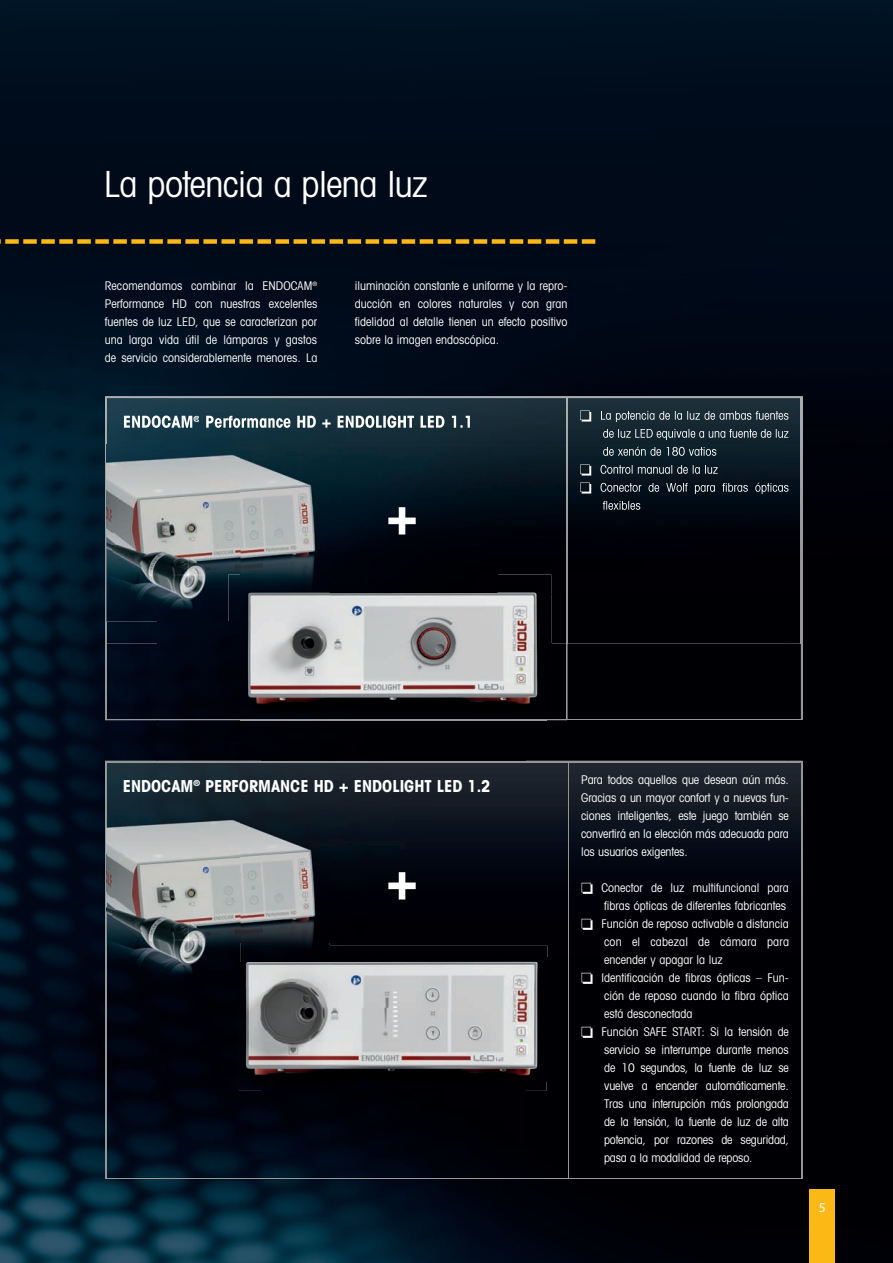
<style>
.page{position:relative;width:893px;height:1263px;background:#fff}
.page>*{position:absolute;margin:0;border:0;box-sizing:border-box;transform-origin:0 0}
.t1{font:700 condensed 54px "Avant Garde";color:#fff}
.t2{font:condensed 36px "Avant Garde";letter-spacing:-.015em;color:#fff}
.t3{font:700 condensed 16.5px "Avant Garde";color:#fff}
.t4{font:13.5px "Myriad Pro";color:#fff}
.t5{font:condensed 12px/18px "Avant Garde";color:#fff;text-align:justify}
</style>
<div class="page">
<img style="left:0;top:0;width:735px;height:368px">
<img style="left:735px;top:0;width:158px;height:420px">
<img style="left:0;top:368px;width:157px;height:895px">
<img style="left:157px;top:368px;width:579px;height:28px">
<div style="left:789px;top:420px;width:104px;height:843px;background:#000004"></div>
<div style="left:157px;top:643px;width:105px;height:118px;background:#00040f"></div>
<div style="left:526px;top:643px;width:263px;height:118px;background:#000004"></div>
<div style="left:262px;top:720px;width:264px;height:41px;background:#000004"></div>
<img style="left:157px;top:1008px;width:105px;height:255px">
<div style="left:526px;top:1008px;width:263px;height:255px;background:#000004"></div>
<img style="left:262px;top:1091px;width:264px;height:172px">
<svg style="left:0;top:239px;width:595px;height:5px;background:#aa7f15"></svg>
<div style="left:809px;top:1189px;width:26px;height:74px;background:#fcb814"></div>
<hr style="left:567px;top:398px;width:1px;height:321px;background:#939598">
<hr style="left:105px;top:719px;width:462px;height:1px;background:#939598">
<hr style="left:105px;top:398px;width:2px;height:321px;background:#939598">
<hr style="left:801px;top:398px;width:1px;height:321px;background:#939598">
<hr style="left:567px;top:719px;width:235px;height:1px;background:#939598">
<img style="left:107px;top:762px;width:694px;height:47px">
<img style="left:330px;top:809px;width:471px;height:149px">
<img style="left:107px;top:809px;width:134px;height:199px">
<div style="left:547px;top:958px;width:254px;height:50px;background:#000004"></div>
<svg style="left:105px;top:396px;width:697px;height:247px;background:#121e27"></svg>
<img style="left:600px;top:483px;width:189px;height:11px">
<img style="left:603px;top:501px;width:37px;height:9px">
<img style="left:241px;top:717px;width:305px;height:2px">
<img style="left:229px;top:622px;width:12px;height:95px">
<img style="left:241px;top:643px;width:310px;height:74px">
<div style="left:330px;top:574px;width:167px;height:19px;background:#000105"></div>
<img style="left:497px;top:574px;width:54px;height:69px">
<img style="left:241px;top:593px;width:305px;height:50px">
<div style="left:239px;top:1008px;width:307px;height:83px;background:#000005"></div>
<img style="left:546px;top:977px;width:1px;height:104px">
<img style="left:330px;top:946px;width:217px;height:31px">
<img style="left:241px;top:963px;width:305px;height:118px">
<hr style="left:568px;top:762px;width:1px;height:416px;background:#939598">
<hr style="left:105px;top:1178px;width:463px;height:1px;background:#939598">
<hr style="left:105px;top:761px;width:463px;height:1px;background:#939598">
<hr style="left:105px;top:762px;width:2px;height:416px;background:#939598">
<hr style="left:568px;top:761px;width:234px;height:1px;background:#939598">
<hr style="left:801px;top:762px;width:1px;height:416px;background:#939598">
<hr style="left:568px;top:1178px;width:234px;height:1px;background:#939598">
<img style="left:107px;top:444px;width:133px;height:178px">
<img style="left:240px;top:444px;width:90px;height:130px">
<img style="left:229px;top:574px;width:101px;height:48px">
<img style="left:241px;top:593px;width:89px;height:29px">
<img style="left:240px;top:809px;width:90px;height:154px">
<img style="left:239px;top:963px;width:2px;height:23px">
<img style="left:241px;top:946px;width:89px;height:40px">
<img style="left:106px;top:809px;width:1px;height:177px">
<h2 class="t2" style="left:104px;top:161px;width:326px">La potencia a plena luz</h2>
<p class="t5" style="left:105px;top:276px;width:214px">Recomendamos combinar la ENDOCAM<sup>® </sup>Performance HD con nuestras excelentes fuentes de luz LED, que se caracterizan por una larga vida útil de lámparas y gastos de servicio considerablemente menores. La</p>
<p class="t5" style="left:355px;top:276px;width:214px">iluminación constante e uniforme y la repro&shy;ducción en colores naturales y con gran fidelidad al detalle tienen un efecto positivo sobre la imagen endoscópica.</p>
<h1 class="t1" style="left:386px;top:480px;width:34px">+</h1>
<h3 class="t3" style="left:123px;top:775px;width:369px">ENDOCAM<sup>®</sup> PERFORMANCE HD + ENDOLIGHT LED 1.2</h3>
<p class="t5" style="left:581px;top:770px;width:209px">Para todos aquellos que desean aún más.<br>Gracias a un mayor confort y a nuevas fun&shy;ciones inteligentes, este juego también se convertirá en la elección más adecuada para los usuarios exigentes.</p>
<p class="t5" style="left:581px;top:878px;width:209px;text-align:right">□ Conector de luz multifuncional para fibras ópticas de diferentes fabricantes</p>
<p class="t5" style="left:604px;top:914px;width:186px;text-indent:-23px">□ Función de reposo activable a distancia con el cabezal de cámara para en cender y apagar la luz</p>
<p class="t5" style="left:604px;top:968px;width:186px;text-indent:-23px">□ Identificación de fibras ópticas – Fun&shy;ción de reposo cuando la fibra óptica está desconectada</p>
<p class="t5" style="left:604px;top:1022px;width:186px;text-indent:-23px">□ Función SAFE START: Si la tensión de servicio se interrumpe durante menos de 10 segundos, la fuente de luz se vuelve a encender automáticamente.<br>Tras una interrupción más prolongada de la tensión, la fuente de luz de alta potencia, por razones de seguridad, pasa a la modalidad de reposo.</p>
<h1 class="t1" style="left:386px;top:845px;width:34px">+</h1>
<p class="t4" style="left:819px;top:1199px;width:8px">5</p>
</div>
